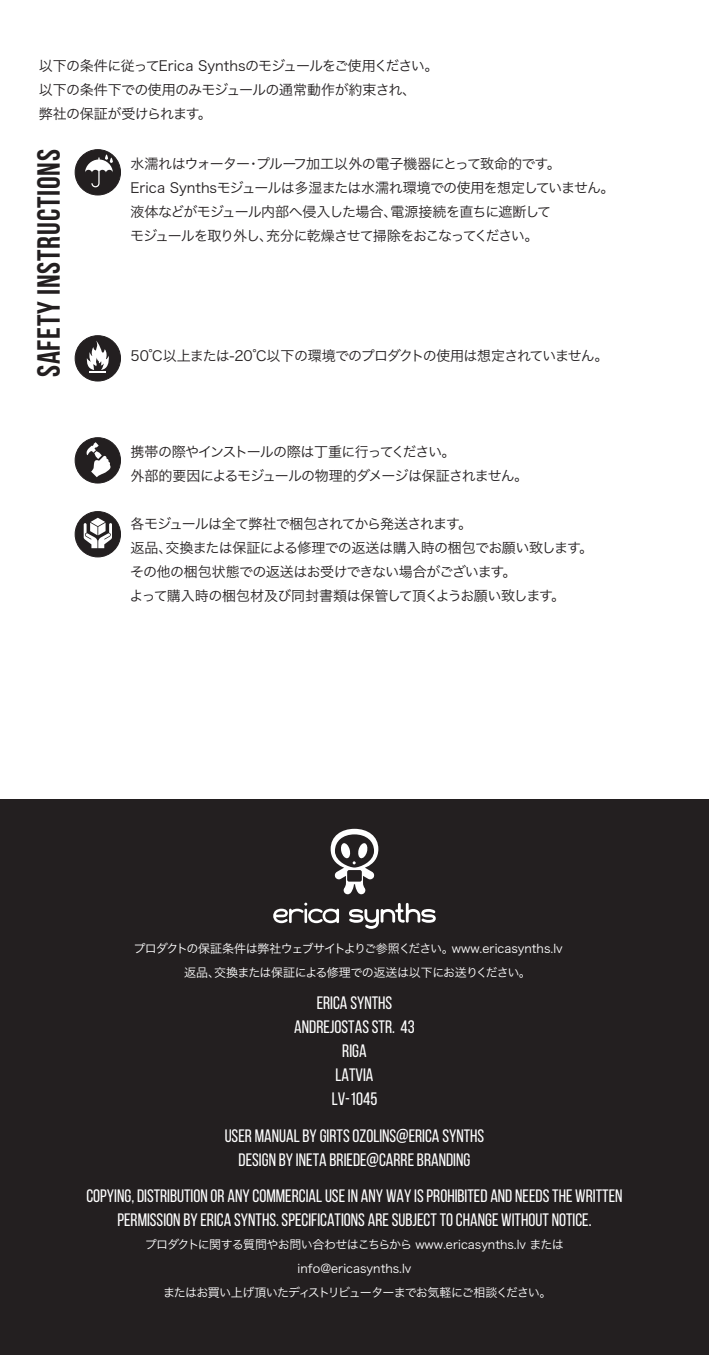
<style>
.page{position:relative;width:709px;height:1355px;background:#fff}
.page>*{position:absolute;margin:0;border:0;box-sizing:border-box;transform-origin:0 0}
.t1{font:700 32px "Bebas Neue";letter-spacing:.025em;color:#231f20}
.t2{font:18px/24px "Bebas Neue";color:#fff;text-align:center}
.t3{font:14px/24px "Hira Kaku Pro W3";letter-spacing:-.05em;color:#231f20}
.t4{font:14px/24px "Hira Kaku Pro W3";letter-spacing:-.03em;color:#231f20}
.t5{font:12px/24px "Hira Kaku Pro W3";letter-spacing:-.04em;color:#fff;text-align:center}
</style>
<div class="page">
<div style="left:0;top:800px;width:709px;height:555px;background:#231f20"></div>
<div style="left:75px;top:150px;width:45px;height:45px;background:#231f20;border-radius:50%"></div>
<div style="left:75px;top:149px;width:46px;height:46px;border:1px solid #231f20;border-radius:50%"></div>
<svg style="left:85px;top:154px;width:28px;height:33px"></svg>
<div style="left:75px;top:336px;width:45px;height:45px;background:#231f20;border-radius:50%"></div>
<div style="left:75px;top:335px;width:46px;height:46px;border:1px solid #231f20;border-radius:50%"></div>
<svg style="left:87px;top:341px;width:22px;height:32px"></svg>
<div style="left:75px;top:438px;width:45px;height:45px;background:#231f20;border-radius:50%"></div>
<div style="left:75px;top:437px;width:46px;height:46px;border:1px solid #231f20;border-radius:50%"></div>
<svg style="left:86px;top:442px;width:25px;height:35px"></svg>
<div style="left:75px;top:512px;width:45px;height:45px;background:#231f20;border-radius:50%"></div>
<div style="left:75px;top:511px;width:46px;height:46px;border:1px solid #231f20;border-radius:50%"></div>
<svg style="left:84px;top:518px;width:28px;height:30px"></svg>
<svg style="left:330px;top:829px;width:48px;height:65px"></svg>
<svg style="left:349px;top:903px;width:87px;height:26px"></svg>
<svg style="left:273px;top:903px;width:66px;height:20px"></svg>
<p class="t4" style="left:39px;top:53px;width:401px">以下の条件に従ってErica Synthsのモジュールをご使用ください。以下の条件下での使用のみモジュールの通常動作が約束され、<br>弊社の保証が受けられます。</p>
<p class="t3" style="left:130px;top:150px;width:486px">水濡れはウォーター・プルーフ加工以外の電子機器にとって致命的です。<br>Erica Synthsモジュールは多湿または水濡れ環境での使用を想定していません。液体などがモジュール内部へ侵入した場合、電源接続を直ちに遮断して<br>モジュールを取り外し、充分に乾燥させて掃除をおこなってください。</p>
<h1 class="t1" style="left:31px;top:377px;width:229px;rotate:-90deg">Safety Instructions</h1>
<p class="t3" style="left:131px;top:342px;width:479px">50℃以上または-20℃以下の環境でのプロダクトの使用は想定されていません。</p>
<p class="t3" style="left:131px;top:438px;width:399px">携帯の際やインストールの際は丁重に行ってください。<br>外部的要因によるモジュールの物理的ダメージは保証されません。</p>
<p class="t3" style="left:130px;top:510px;width:465px">各モジュールは全て弊社で梱包されてから発送されます。<br>返品、交換または保証による修理での返送は購入時の梱包でお願い致します。その他の梱包状態での返送はお受けできない場合がございます。<br>よって購入時の梱包材及び同封書類は保管して頂くようお願い致します。</p>
<p class="t5" style="left:133px;top:935px;width:442px">プロダクトの保証条件は弊社ウェブサイトよりご参照ください。www.ericasynths.lv　返品、交換または保証による修理での返送は以下にお送りください。</p>
<p class="t2" style="left:294px;top:991px;width:122px">ERICA SYNTHS<br>ANDREJOSTAS STR. 43<br>RIGA<br>LATVIA<br>LV-1045</p>
<p class="t2" style="left:225px;top:1123px;width:261px">USER MANUAL BY GIRTS OZOLINS@ERICA SYNTHS<br>DESIGN BY INETA BRIEDE@CARRE BRANDING</p>
<p class="t2" style="left:86px;top:1183px;width:537px">COPYING, DISTRIBUTION OR ANY COMMERCIAL USE IN ANY WAY IS PROHIBITED AND NEEDS THE WRITTEN<br>PERMISSION BY ERICA SYNTHS. SPECIFICATIONS ARE SUBJECT TO CHANGE WITHOUT NOTICE.</p>
<p class="t5" style="left:145px;top:1231px;width:420px">プロダクトに関する質問やお問い合わせはこちらから www.ericasynths.lv またはinfo@ericasynths.lv<br>またはお買い上げ頂いたディストリビューターまでお気軽にご相談ください。</p>
</div>
